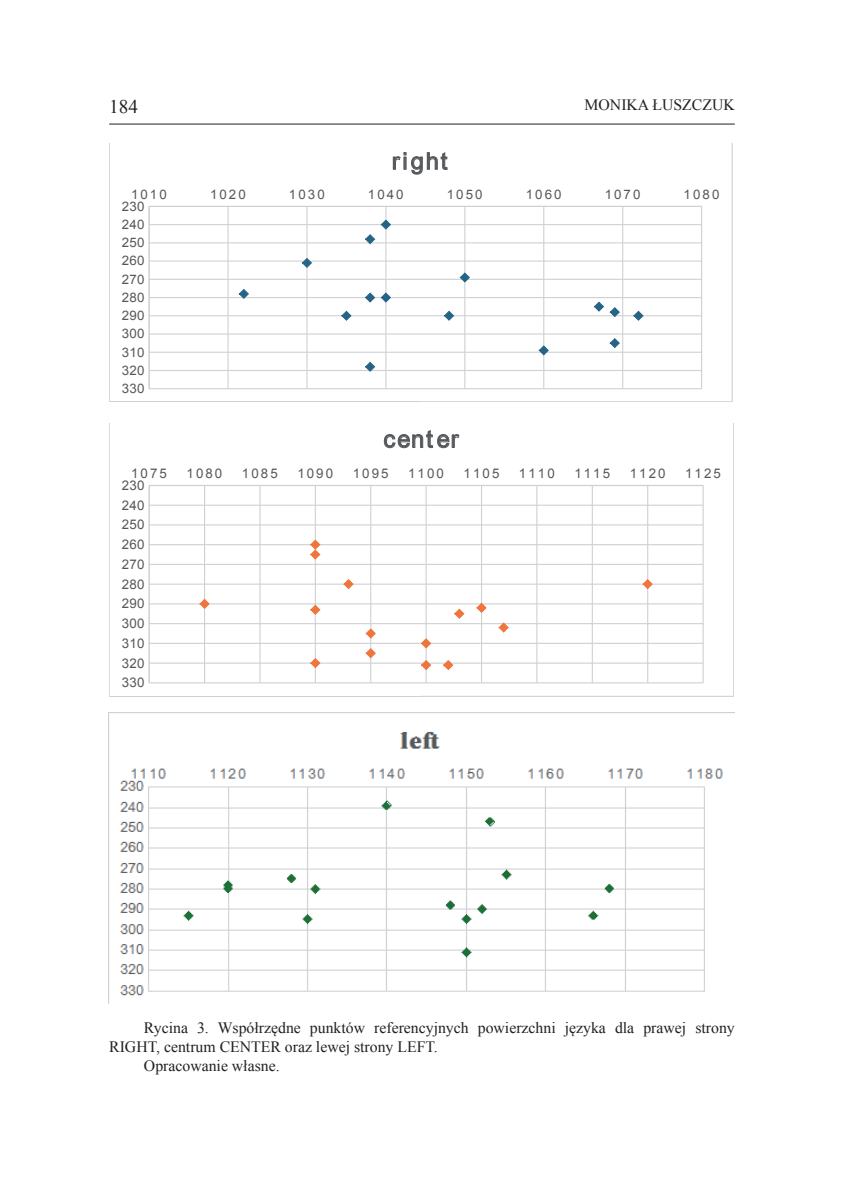
<style>
.page{position:relative;width:844px;height:1191px;background:#fff}
.page>*{position:absolute;margin:0;border:0;box-sizing:border-box;transform-origin:0 0}
.t1{font:23.62px "Arial";letter-spacing:.08em;color:#55585b}
.t2{font:23.28px "Arial";letter-spacing:.1em;color:#55585b}
.t3{font:19.25px "Times New Roman";color:#231f20}
.t4{font:15.75px "Times New Roman";color:#231f20}
.t5{font:13.3px/19.8px "Arial";letter-spacing:.155em;color:#55585b;text-align:justify}
.t6{font:13.12px/18.2px "Arial";letter-spacing:.155em;color:#55585b;text-align:justify}
</style>
<div class="page">
<hr style="left:109px;top:124px;width:625px;height:1px;background:#231f20">
<hr style="left:109px;top:401px;width:311px;height:1px;background:#cfd1d2">
<svg style="left:109px;top:144px;width:1px;height:257px"></svg>
<svg style="left:148px;top:144px;width:584px;height:258px"></svg>
<hr style="left:109px;top:696px;width:312px;height:1px;background:#cfd1d2">
<svg style="left:109px;top:424px;width:1px;height:272px"></svg>
<svg style="left:149px;top:424px;width:585px;height:273px"></svg>
<img style="left:109px;top:712px;width:625px;height:284px">
<p class="t3" style="left:109px;top:93px;width:30px">184</p>
<h2 class="t2" style="left:392px;top:146px;width:57px">right</h2>
<p class="t4" style="left:584px;top:94px;width:89px">Monika Łuszczu</p>
<p class="t4" style="left:723px;top:94px;width:13px">k</p>
<p class="t6" style="left:131px;top:185px;width:37px">1010</p>
<p class="t6" style="left:210px;top:185px;width:37px">1020</p>
<p class="t6" style="left:289px;top:185px;width:37px">1030</p>
<p class="t6" style="left:368px;top:185px;width:37px">1040</p>
<p class="t6" style="left:446px;top:185px;width:37px">1050</p>
<p class="t6" style="left:525px;top:185px;width:37px">1060</p>
<p class="t6" style="left:604px;top:185px;width:37px">1070</p>
<p class="t6" style="left:683px;top:185px;width:37px">1080</p>
<p class="t6" style="left:122px;top:197px;width:24px">230<br>240<br>250<br>260<br>270<br>280<br>290<br>300<br>310<br>320<br>330</p>
<h1 class="t1" style="left:383px;top:424px;width:77px">center</h1>
<p class="t5" style="left:131px;top:463px;width:37px">1075</p>
<p class="t5" style="left:186px;top:463px;width:37px">1080</p>
<p class="t5" style="left:242px;top:463px;width:37px">1085</p>
<p class="t5" style="left:297px;top:463px;width:37px">1090</p>
<p class="t5" style="left:352px;top:463px;width:37px">1095</p>
<p class="t5" style="left:408px;top:463px;width:37px">1100</p>
<p class="t5" style="left:463px;top:463px;width:37px">1105</p>
<p class="t5" style="left:519px;top:463px;width:37px">1110</p>
<p class="t5" style="left:574px;top:463px;width:37px">1115</p>
<p class="t5" style="left:629px;top:463px;width:37px">1120</p>
<p class="t5" style="left:685px;top:463px;width:37px">1125</p>
<p class="t5" style="left:122px;top:475px;width:24px">230<br>240<br>250<br>260<br>270<br>280<br>290<br>300<br>310<br>320<br>330</p>
<p class="t4" style="left:144px;top:1016px;width:592px">Rycina 3. Współrzędne punktów referencyjnych powierzchni języka dla prawej strony</p>
<p class="t4" style="left:109px;top:1036px;width:330px">RIGHT, centrum CENTER oraz lewej strony LEF T.</p>
<p class="t4" style="left:144px;top:1055px;width:137px">Opracowanie własne.</p>
</div>
